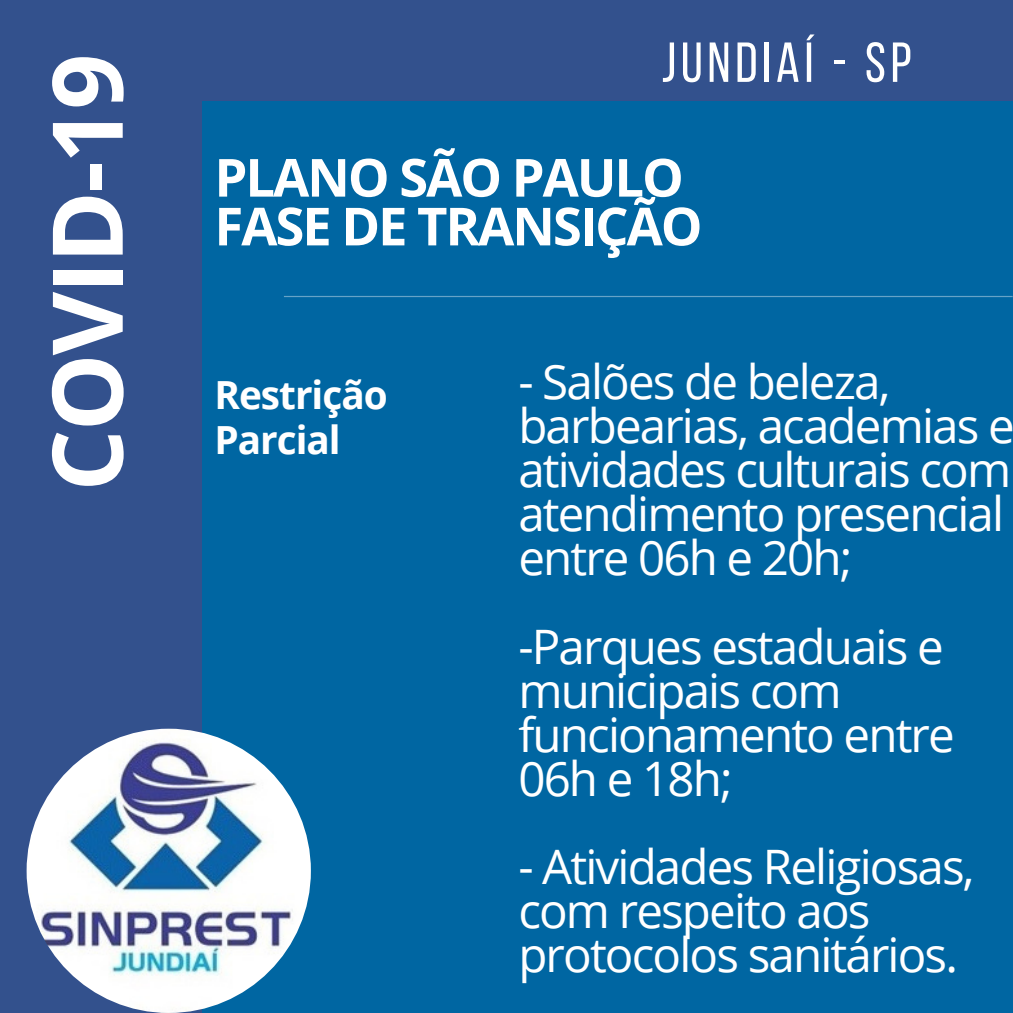
<style>
.page{position:relative;width:1013px;height:1013px;background:#fff}
.page>*{position:absolute;margin:0;border:0;box-sizing:border-box;transform-origin:0 0}
.t1{font:700 97.75px "Open Sans";letter-spacing:-.02em;color:#fff}
.t2{font:56.25px "Bebas Neue";letter-spacing:.085em;color:#fff}
.t3{font:700 52.5px "Open Sans";letter-spacing:-.04em;color:#fff}
.t4{font:47.5px/44px "Open Sans";letter-spacing:-.04em;color:#fff}
.t5{font:700 38.75px/45px "Open Sans";letter-spacing:-.025em;color:#fff}
</style>
<div class="page">
<div style="left:0;top:0;width:1012px;height:1012px;background:#33518d"></div>
<div style="left:202px;top:101px;width:810px;height:911px;background:#0066a2"></div>
<img style="left:27px;top:728px;width:284px;height:284px;border-radius:50%">
<svg style="left:284px;top:296px;width:728px;height:1px"></svg>
<p class="t1" style="left:18px;top:491px;width:439px;rotate:-90deg">COVID-19</p>
<p class="t2" style="left:661px;top:40px;width:251px">JUNDIAÍ - SP</p>
<p class="t3" style="left:214px;top:140px;width:471px">PLANO SÃO PAULO</p>
<p class="t3" style="left:214px;top:189px;width:489px">FASE DE TRANSIÇÃO</p>
<p class="t5" style="left:214px;top:371px;width:175px">Restrição<br>Parcial</p>
<p class="t4" style="left:518px;top:358px;width:498px">- Salões de beleza, barbearias, academias e atividades culturais com atendimento presencial entre 06h e 20h;</p>
<p class="t4" style="left:518px;top:623px;width:438px">-Parques estaduais e municipais com funcionamento entre<br>06h e 18h;</p>
<p class="t4" style="left:518px;top:843px;width:457px">- Atividades Religiosas, com respeito aos protocolos sanitários.</p>
</div>
